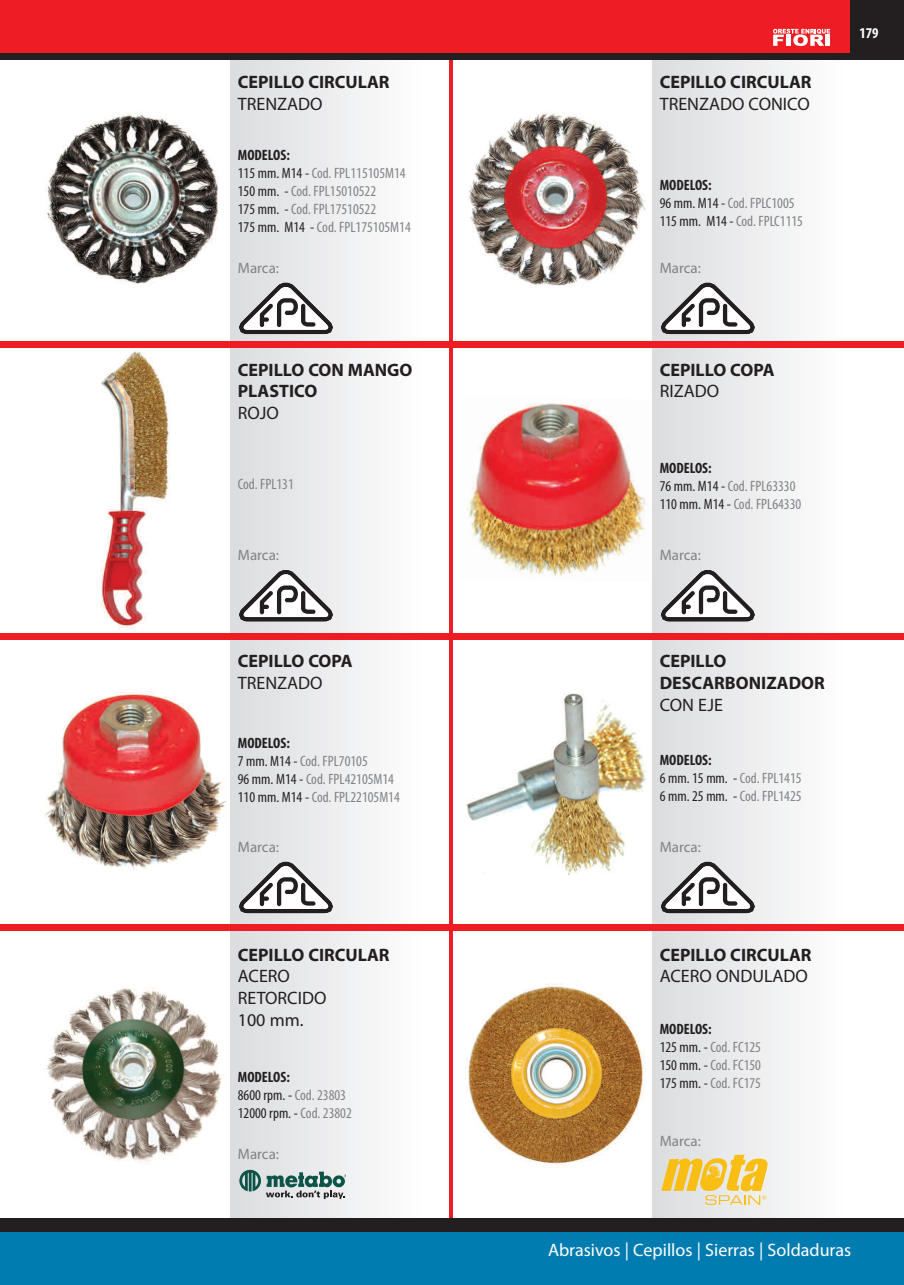
<style>
.page{position:relative;width:904px;height:1285px;background:#fff}
.page>*{position:absolute;margin:0;border:0;box-sizing:border-box;transform-origin:0 0}
.t1{font:700 18px/21.6px "Myriad Pro";color:#231f20}
.t2{font:18px/21.6px "Myriad Pro";color:#231f20}
.t3{font:18px "Myriad Pro";color:#fff}
.t4{font:condensed 15px/18px "Myriad Pro";color:#808285}
.t5{font:15px "Myriad Pro";color:#808285}
.t6{font:condensed 15px/18px "Myriad Pro";color:#231f20}
.t7{font:700 condensed 15px "Myriad Pro";color:#fff}
.s1{font-weight:700;color:#231f20}
.s2{color:#231f20}
.s3{font-weight:700}
.s4{color:#808285}
</style>
<div class="page">
<img style="left:44px;top:111px;width:175px;height:174px">
<img style="left:467px;top:113px;width:179px;height:173px">
<img style="left:89px;top:347px;width:91px;height:283px">
<img style="left:467px;top:403px;width:180px;height:173px">
<img style="left:45px;top:691px;width:182px;height:178px">
<img style="left:466px;top:693px;width:180px;height:181px">
<img style="left:45px;top:988px;width:179px;height:175px">
<img style="left:465px;top:983px;width:179px;height:184px">
<div style="left:230px;top:60px;width:192px;height:1171px;background:linear-gradient(to right,#dadbde,#fefdfd)"></div>
<div style="left:652px;top:60px;width:191px;height:1171px;background:linear-gradient(to right,#dadbdd,#fefdfd)"></div>
<svg style="left:239px;top:283px;width:93px;height:51px"></svg>
<div style="left:0;top:632px;width:904px;height:7px;background:#ee1d23"></div>
<div style="left:0;top:924px;width:904px;height:6px;background:#ee1d23"></div>
<svg style="left:661px;top:283px;width:93px;height:51px"></svg>
<svg style="left:239px;top:570px;width:93px;height:51px"></svg>
<svg style="left:661px;top:570px;width:93px;height:51px"></svg>
<svg style="left:239px;top:861px;width:93px;height:51px"></svg>
<svg style="left:661px;top:861px;width:93px;height:51px"></svg>
<svg style="left:239px;top:1169px;width:107px;height:29px;background:#95aba9"></svg>
<svg style="left:661px;top:1154px;width:106px;height:50px;background:#efd27f"></svg>
<hr style="left:449px;top:60px;width:4px;height:1158px;background:#ee1d23">
<div style="left:0;top:341px;width:904px;height:6px;background:#ee1d23"></div>
<div style="left:0;top:0;width:904px;height:53px;background:#ee1d23"></div>
<div style="left:850px;top:0;width:54px;height:53px;background:#231f20"></div>
<div style="left:0;top:53px;width:904px;height:6px;background:#231f20"></div>
<div style="left:0;top:1231px;width:904px;height:53px;background:#007cb0"></div>
<div style="left:0;top:1217px;width:904px;height:14px;background:#231f20"></div>
<svg style="left:773px;top:29px;width:57px;height:17px"></svg>
<div style="left:825px;top:35px;width:5px;height:11px;background:#fff"></div>
<p class="t1" style="left:238px;top:73px;width:153px">CEPILLO CIRCULAR</p>
<p class="t2" style="left:238px;top:94px;width:86px">TRENZADO</p>
<p class="t4" style="left:238px;top:147px;width:174px"><span class="s1">MODELOS:<br></span><span class="s2">115 mm. M14 -</span> Cod. FPL115105M14<br><span class="s2">150 mm. -</span> Cod. FPL15010522<br><span class="s2">175 mm. -</span> Cod. FPL17510522<br><span class="s2">175 mm. M14 -</span> Cod. FPL175105M14</p>
<p class="t5" style="left:238px;top:262px;width:43px">Marca:</p>
<p class="t1" style="left:238px;top:360px;width:176px">CEPILLO CON MANGO<br>PLASTICO</p>
<p class="t2" style="left:238px;top:403px;width:43px">ROJO</p>
<p class="t4" style="left:238px;top:476px;width:57px">Cod. FPL131</p>
<p class="t5" style="left:238px;top:549px;width:43px">Marca:</p>
<p class="t1" style="left:238px;top:652px;width:116px">CEPILLO COPA</p>
<p class="t2" style="left:238px;top:673px;width:86px">TRENZADO</p>
<p class="t4" style="left:238px;top:735px;width:163px"><span class="s1">MODELOS:<br></span><span class="s2">7 mm. M14 -</span> Cod. FPL70105<br><span class="s2">96 mm. M14 -</span> Cod. FPL42105M14<br><span class="s2">110 mm. M14 -</span> Cod. FPL22105M14</p>
<p class="t5" style="left:238px;top:841px;width:43px">Marca:</p>
<p class="t1" style="left:238px;top:945px;width:153px">CEPILLO CIRCULAR</p>
<p class="t2" style="left:238px;top:966px;width:90px">ACERO<br>RETORCIDO<br>100 mm.</p>
<p class="t6" style="left:238px;top:1068px;width:115px"><span class="s3">MODELOS:<br></span>8600 rpm. - <span class="s4">Cod. 23803<br></span>12000 rpm. - <span class="s4">Cod. 23802</span></p>
<p class="t5" style="left:238px;top:1148px;width:43px">Marca:</p>
<p class="t1" style="left:659px;top:73px;width:153px">CEPILLO CIRCULAR</p>
<p class="t2" style="left:659px;top:94px;width:151px">TRENZADO CONICO</p>
<p class="t4" style="left:659px;top:177px;width:145px"><span class="s1">MODELOS:<br></span><span class="s2">96 mm. M14 -</span> Cod. FPLC1005<br><span class="s2">115 mm. M14 -</span> Cod. FPLC1115</p>
<p class="t5" style="left:659px;top:262px;width:43px">Marca:</p>
<p class="t1" style="left:659px;top:360px;width:116px">CEPILLO COPA</p>
<p class="t2" style="left:659px;top:382px;width:61px">RIZADO</p>
<p class="t4" style="left:659px;top:460px;width:143px"><span class="s1">MODELOS:<br></span><span class="s2">76 mm. M14 -</span> Cod. FPL63330<br><span class="s2">110 mm. M14 -</span> Cod. FPL64330</p>
<p class="t5" style="left:659px;top:549px;width:43px">Marca:</p>
<p class="t7" style="left:859px;top:28px;width:21px">179</p>
<p class="t1" style="left:659px;top:652px;width:166px">CEPILLO<br>DESCARBONIZADOR</p>
<p class="t2" style="left:659px;top:695px;width:65px">CON EJE</p>
<p class="t4" style="left:659px;top:751px;width:143px"><span class="s1">MODELOS:<br></span><span class="s2">6 mm. 15 mm. -</span> Cod. FPL1415<br><span class="s2">6 mm. 25 mm. -</span> Cod. FPL1425</p>
<p class="t5" style="left:659px;top:841px;width:43px">Marca:</p>
<p class="t1" style="left:659px;top:945px;width:153px">CEPILLO CIRCULAR</p>
<p class="t2" style="left:659px;top:966px;width:150px">ACERO ONDULADO</p>
<p class="t4" style="left:659px;top:1020px;width:103px"><span class="s1">MODELOS:<br></span><span class="s2">125 mm. -</span> Cod. FC125<br><span class="s2">150 mm. -</span> Cod. FC150<br><span class="s2">175 mm. -</span> Cod. FC175</p>
<p class="t5" style="left:659px;top:1134px;width:43px">Marca:</p>
<p class="t3" style="left:548px;top:1243px;width:305px">Abrasivos | Cepillos | Sierras | Soldaduras</p>
</div>
